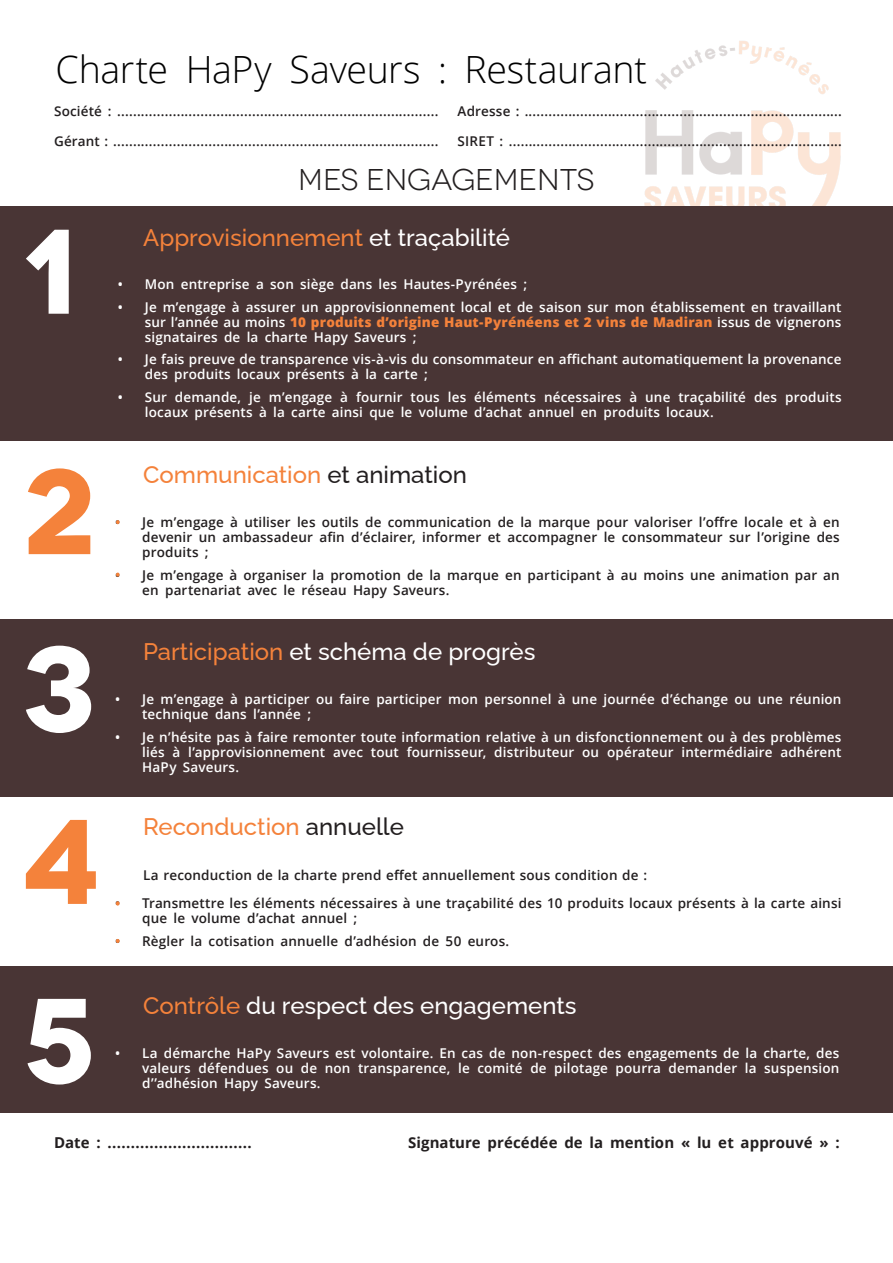
<style>
.page{position:relative;width:893px;height:1263px;background:#fff}
.page>*{position:absolute;margin:0;border:0;box-sizing:border-box;transform-origin:0 0}
.t1{font:700 120px "Novecentowide";color:#fff}
.t2{font:700 120px "Novecentowide";color:#f4823b}
.t3{font:300 37.5px "Open Sans";letter-spacing:-.01em;color:#000}
.sous-titre{font:30px "Novecentowide";color:#231f20}
.sous-titre-2{font:500 24px "Raleway";color:#f4823b}
.sous-titre-3{font:500 24px "Raleway";color:#fff}
.t4{font:700 15px "Open Sans";letter-spacing:.005em;color:#231f20}
.t5{font:600 13.5px/15px "Open Sans";letter-spacing:.01em;color:#fff;text-align:justify}
.t6{font:600 13.5px/15px "Open Sans";letter-spacing:.01em;color:#231f20}
.s1{color:#fff}
.s2{font-weight:800;color:#f4823b}
.s3{color:#231f20}
.s4{color:#f4823b}
</style>
<div class="page">
<img style="left:644px;top:41px;width:197px;height:165px">
<div style="left:0;top:206px;width:893px;height:235px;background:#493535"></div>
<div style="left:0;top:619px;width:893px;height:178px;background:#493535"></div>
<div style="left:0;top:966px;width:893px;height:147px;background:#493535"></div>
<svg style="left:116px;top:520px;width:4px;height:4px"></svg>
<svg style="left:116px;top:573px;width:4px;height:4px"></svg>
<svg style="left:116px;top:939px;width:4px;height:4px"></svg>
<svg style="left:116px;top:901px;width:4px;height:4px"></svg>
<p class="t3" style="left:56px;top:43px;width:593px">Charte HaPy Saveurs : Restaurant</p>
<p class="t6" style="left:54px;top:103px;width:386px">Société : .................................................................................</p>
<p class="t6" style="left:54px;top:133px;width:386px">Gérant : ..................................................................................</p>
<p class="t6" style="left:458px;top:103px;width:386px">Adresse : ................................................................................</p>
<p class="t6" style="left:458px;top:133px;width:386px">SIRET : ....................................................................................</p>
<p class="t1" style="left:22px;top:196px;width:58px">1</p>
<p class="t2" style="left:22px;top:437px;width:75px">2</p>
<p class="t1" style="left:22px;top:614px;width:75px">3</p>
<p class="t2" style="left:22px;top:787px;width:80px">4</p>
<p class="t1" style="left:21px;top:965px;width:76px">5</p>
<p class="sous-titre" style="left:298px;top:162px;width:298px">MES ENGAGEMENTS</p>
<p class="sous-titre-2" style="left:143px;top:218px;width:368px">Approvisionnement <span class="s1">et traçabilité</span></p>
<p class="t5" style="left:118px;top:277px;width:411px">• Mon entreprise a son siège dans les Hautes-Pyrénées ;</p>
<p class="t5" style="left:145px;top:299px;width:698px;text-indent:-27px">• Je m’engage à assurer un approvisionnement local et de saison sur mon établissement en travaillant sur l’année au moins <span class="s2">10 produits d’origine Haut-Pyrénéens et 2 vins de Madiran</span> issus de vignerons signataires de la charte Hapy Saveurs ;</p>
<p class="t5" style="left:145px;top:352px;width:698px;text-indent:-27px">• Je fais preuve de transparence vis-à-vis du consommateur en affichant automatiquement la provenance des produits locaux présents à la carte ;</p>
<p class="t5" style="left:145px;top:389px;width:698px;text-indent:-27px">• Sur demande, je m’engage à fournir tous les éléments nécessaires à une traçabilité des produits locaux présents à la carte ainsi que le volume d’achat annuel en produits locaux.</p>
<p class="sous-titre-2" style="left:143px;top:456px;width:325px">Communication <span class="s3">et animation</span></p>
<p class="t6" style="left:142px;top:514px;width:699px;text-align:justify;text-indent:-27px">• Je m’engage à utiliser les outils de communication de la marque pour valoriser l’offre locale et à en devenir un ambassadeur afin d’éclairer, informer et accompagner le consommateur sur l’origine des produits ;</p>
<p class="t6" style="left:142px;top:567px;width:699px;text-indent:-27px">• Je m’engage à organiser la promotion de la marque en participant à au moins une animation par an en partenariat avec le réseau Hapy Saveurs.</p>
<p class="sous-titre-3" style="left:143px;top:633px;width:394px"><span class="s4">Participation</span> et schéma de progrès</p>
<p class="t5" style="left:142px;top:691px;width:701px;text-indent:-27px">• Je m’engage à participer ou faire participer mon personnel à une journée d’échange ou une réunion technique dans l’année ;</p>
<p class="t5" style="left:142px;top:729px;width:701px;text-indent:-27px">• Je n’hésite pas à faire remonter toute information relative à un disfonctionnement ou à des problèmes liés à l’approvisionnement avec tout fournisseur, distributeur ou opérateur intermédiaire adhérent HaPy Saveurs.</p>
<p class="sous-titre-2" style="left:143px;top:807px;width:262px">Reconduction <span class="s3">annuelle</span></p>
<p class="t6" style="left:143px;top:867px;width:505px">La reconduction de la charte prend effet annuellement sous condition de :</p>
<p class="t6" style="left:142px;top:896px;width:701px;text-indent:-27px">• Transmettre les éléments nécessaires à une traçabilité des 10 produits locaux présents à la carte ainsi que le volume d’achat annuel ;</p>
<p class="t6" style="left:115px;top:933px;width:396px">• Règler la cotisation annuelle d’adhésion de 50 euros.</p>
<p class="sous-titre-3" style="left:143px;top:986px;width:435px"><span class="s4">Contrôle</span> du respect des engagements</p>
<p class="t5" style="left:142px;top:1045px;width:699px;text-indent:-27px">• La démarche HaPy Saveurs est volontaire. En cas de non-respect des engagements de la charte, des valeurs défendues ou de non transparence, le comité de pilotage pourra demander la suspension d’’adhésion Hapy Saveurs.</p>
<p class="t4" style="left:54px;top:1132px;width:199px">Date : ...............................</p>
<p class="t4" style="left:408px;top:1132px;width:433px">Signature précédée de la mention « lu et approuvé » :</p>
</div>
